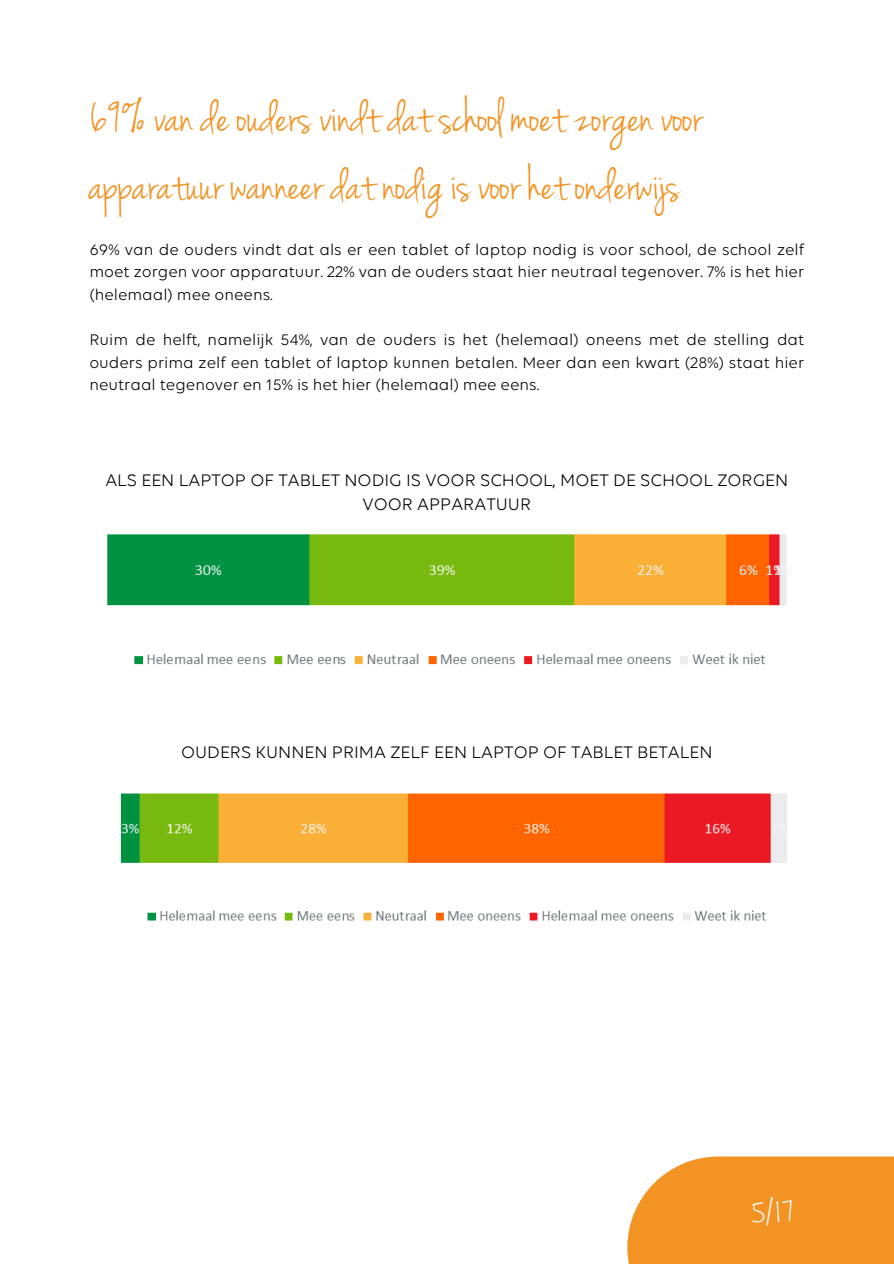
<style>
.page{position:relative;width:894px;height:1264px;background:#fff}
.page>*{position:absolute;margin:0;border:0;box-sizing:border-box;transform-origin:0 0}
.t1{font:49.5px/68.7px "Jenna Sue";color:#f39323}
.t2{font:36.75px "Jenna Sue";color:#fff}
.t3{font:18px/24.8px "Volte";color:#000;text-align:center}
.t4{font:16.5px/22.5px "Volte";color:#000;text-align:justify}
</style>
<div class="page">
<div style="left:627px;top:1156px;width:266px;height:107px;background:#f39323"></div>
<img style="left:107px;top:534px;width:680px;height:131px">
<img style="left:120px;top:793px;width:667px;height:128px">
<h1 class="t1" style="left:89px;top:84px;width:615px">69% van de ouders vindt dat school moet zorgen voor apparatuur wanneer dat nodig is voor het onderwijs</h1>
<p class="t4" style="left:89px;top:239px;width:716px">69% van de ouders vindt dat als er een tablet of laptop nodig is voor school, de school zelf moet zorgen voor apparatuur. 22% van de ouders staat hier neutraal tegenover. 7% is het hier (helemaal) mee oneens.</p>
<p class="t4" style="left:89px;top:329px;width:716px">Ruim de helft, namelijk 54%, van de ouders is het (helemaal) oneens met de stelling dat ouders prima zelf een tablet of laptop kunnen betalen. Meer dan een kwart (28%) staat hier neutraal tegenover en 15% is het hier (helemaal) mee eens.</p>
<p class="t3" style="left:105px;top:468px;width:684px">ALS EEN LAPTOP OF TABLET NODIG IS VOOR SCHOOL, MOET DE SCHOOL ZORGEN<br>VOOR APPARATUUR</p>
<p class="t3" style="left:181px;top:740px;width:533px">OUDERS KUNNEN PRIMA ZELF EEN LAPTOP OF TABLET BETALEN</p>
<h2 class="t2" style="left:750px;top:1194px;width:44px">5/17</h2>
</div>
